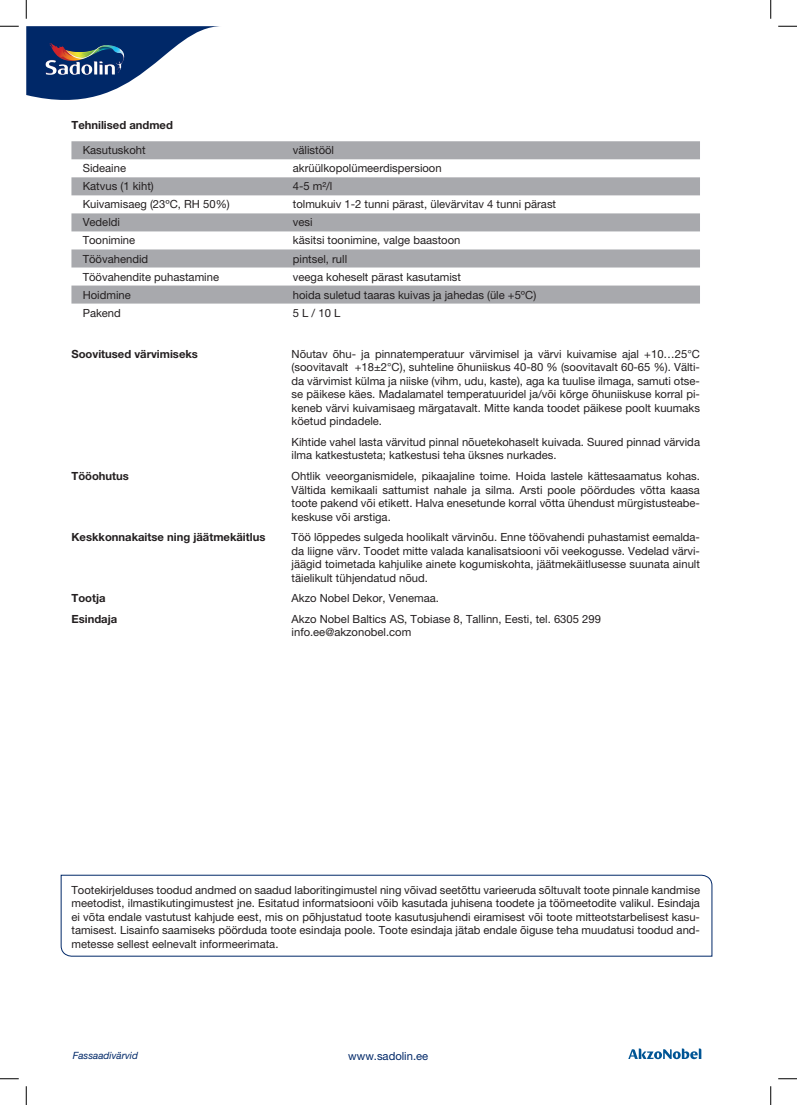
<style>
.page{position:relative;width:797px;height:1105px;background:#fff}
.page>*{position:absolute;margin:0;border:0;box-sizing:border-box;transform-origin:0 0}
.t1{font:11.25px/13.5px "Helvetica Neue LT Pro";color:#231f20;text-align:justify}
.t2{font:700 11.25px "Helvetica Neue LT Pro";color:#231f20}
.t3{font:11.25px "Helvetica Neue LT Pro";color:#002868}
.t4{font:italic 10px "Helvetica Neue LT Pro";color:#002868}
</style>
<div class="page">
<svg style="left:60px;top:874px;width:652px;height:83px"></svg>
<svg style="left:26px;top:26px;width:194px;height:74px"></svg>
<img style="left:45px;top:43px;width:80px;height:31px">
<svg style="left:628px;top:1048px;width:73px;height:11px"></svg>
<svg style="left:71px;top:141px;width:629px;height:163px;fill:#a8a9ad"></svg>
<svg style="left:0;top:25px;width:19px;height:2px"></svg>
<svg style="left:778px;top:25px;width:19px;height:2px"></svg>
<svg style="left:0;top:1078px;width:19px;height:1px"></svg>
<svg style="left:778px;top:1078px;width:19px;height:1px"></svg>
<svg style="left:25px;top:0;width:2px;height:19px"></svg>
<svg style="left:25px;top:1086px;width:2px;height:19px"></svg>
<svg style="left:770px;top:0;width:1px;height:19px"></svg>
<svg style="left:770px;top:1086px;width:1px;height:19px"></svg>
<p class="t2" style="left:71px;top:118px;width:103px">Tehnilised andmed</p>
<p class="t1" style="left:83px;top:143px;width:64px">Kasutuskoht</p>
<p class="t1" style="left:293px;top:143px;width:43px">välistööl</p>
<p class="t1" style="left:83px;top:161px;width:45px">Sideaine</p>
<p class="t1" style="left:293px;top:161px;width:150px">akrüülkopolümeerdispersioon</p>
<p class="t1" style="left:83px;top:179px;width:73px">Katvus (1 kiht)</p>
<p class="t1" style="left:293px;top:179px;width:41px">4-5 m²/l</p>
<p class="t1" style="left:83px;top:197px;width:149px">Kuivamisaeg (23ºC, RH 50%)</p>
<p class="t1" style="left:293px;top:197px;width:265px">tolmukuiv 1-2 tunni pärast, ülevärvitav 4 tunni pärast</p>
<p class="t1" style="left:83px;top:216px;width:39px">Vedeldi</p>
<p class="t1" style="left:293px;top:216px;width:21px">vesi</p>
<p class="t1" style="left:83px;top:234px;width:54px">Toonimine</p>
<p class="t1" style="left:293px;top:234px;width:169px">käsitsi toonimine, valge baastoon</p>
<p class="t1" style="left:83px;top:252px;width:67px">Töövahendid</p>
<p class="t1" style="left:293px;top:252px;width:56px">pintsel, rull</p>
<p class="t1" style="left:83px;top:270px;width:138px">Töövahendite puhastamine</p>
<p class="t1" style="left:293px;top:270px;width:170px">veega koheselt pärast kasutamist</p>
<p class="t1" style="left:83px;top:288px;width:50px">Hoidmine</p>
<p class="t1" style="left:293px;top:288px;width:245px">hoida suletud taaras kuivas ja jahedas (üle +5ºC)</p>
<p class="t1" style="left:83px;top:306px;width:40px">Pakend</p>
<p class="t1" style="left:293px;top:306px;width:49px">5 L / 10 L</p>
<p class="t2" style="left:71px;top:347px;width:128px">Soovitused värvimiseks</p>
<p class="t1" style="left:291px;top:347px;width:410px">Nõutav õhu- ja pinnatemperatuur värvimisel ja värvi kuivamise ajal +10…25°C (soovitavalt +18±2°C), suhteline õhuniiskus 40-80 % (soovitavalt 60-65 %). Välti&shy;da värvimist külma ja niiske (vihm, udu, kaste), aga ka tuulise ilmaga, samuti otse&shy;se päikese käes. Madalamatel temperatuuridel ja/või kõrge õhuniiskuse korral pi&shy;keneb värvi kuivamisaeg märgatavalt. Mitte kanda toodet päikese poolt kuumaks köetud pindadele.</p>
<p class="t1" style="left:291px;top:435px;width:410px">Kihtide vahel lasta värvitud pinnal nõuetekohaselt kuivada. Suured pinnad värvida ilma katkestusteta; katkestusi teha üksnes nurkades.</p>
<p class="t2" style="left:71px;top:469px;width:59px">Tööohutus</p>
<p class="t1" style="left:291px;top:469px;width:410px">Ohtlik veeorganismidele, pikaajaline toime. Hoida lastele kättesaamatus kohas.<br>Vältida kemikaali sattumist nahale ja silma. Arsti poole pöördudes võtta kaasa toote pakend või etikett. Halva enesetunde korral võtta ühendust mürgistusteabe&shy;keskuse või arstiga.</p>
<p class="t2" style="left:71px;top:530px;width:195px">Keskkonnakaitse ning jäätmekäitlus</p>
<p class="t1" style="left:291px;top:530px;width:410px">Töö lõppedes sulgeda hoolikalt värvinõu. Enne töövahendi puhastamist eemalda&shy;da liigne värv. Toodet mitte valada kanalisatsiooni või veekogusse. Vedelad värvi&shy;jäägid toimetada kahjulike ainete kogumiskohta, jäätmekäitlusesse suunata ainult täielikult tühjendatud nõud.</p>
<p class="t2" style="left:71px;top:591px;width:36px">Tootja</p>
<p class="t1" style="left:291px;top:591px;width:149px">Akzo Nobel Dekor, Venemaa.</p>
<p class="t2" style="left:71px;top:612px;width:47px">Esindaja</p>
<p class="t1" style="left:291px;top:612px;width:311px">Akzo Nobel Baltics AS, Tobiase 8, Tallinn, Eesti, tel. 6305 299 info.ee@akzonobel.com</p>
<p class="t1" style="left:71px;top:883px;width:630px">Tootekirjelduses toodud andmed on saadud laboritingimustel ning võivad seetõttu varieeruda sõltuvalt toote pinnale kandmise meetodist, ilmastikutingimustest jne. Esitatud informatsiooni võib kasutada juhisena toodete ja töömeetodite valikul. Esindaja ei võta endale vastutust kahjude eest, mis on põhjustatud toote kasutusjuhendi eiramisest või toote mitteotstarbelisest kasu&shy;tamisest. Lisainfo saamiseks pöörduda toote esindaja poole. Toote esindaja jätab endale õiguse teha muudatusi toodud and&shy;metesse sellest eelnevalt informeerimata.</p>
<p class="t4" style="left:73px;top:1049px;width:67px">Fassaadivärvid</p>
<p class="t3" style="left:348px;top:1049px;width:81px">www.sadolin.ee</p>
</div>
